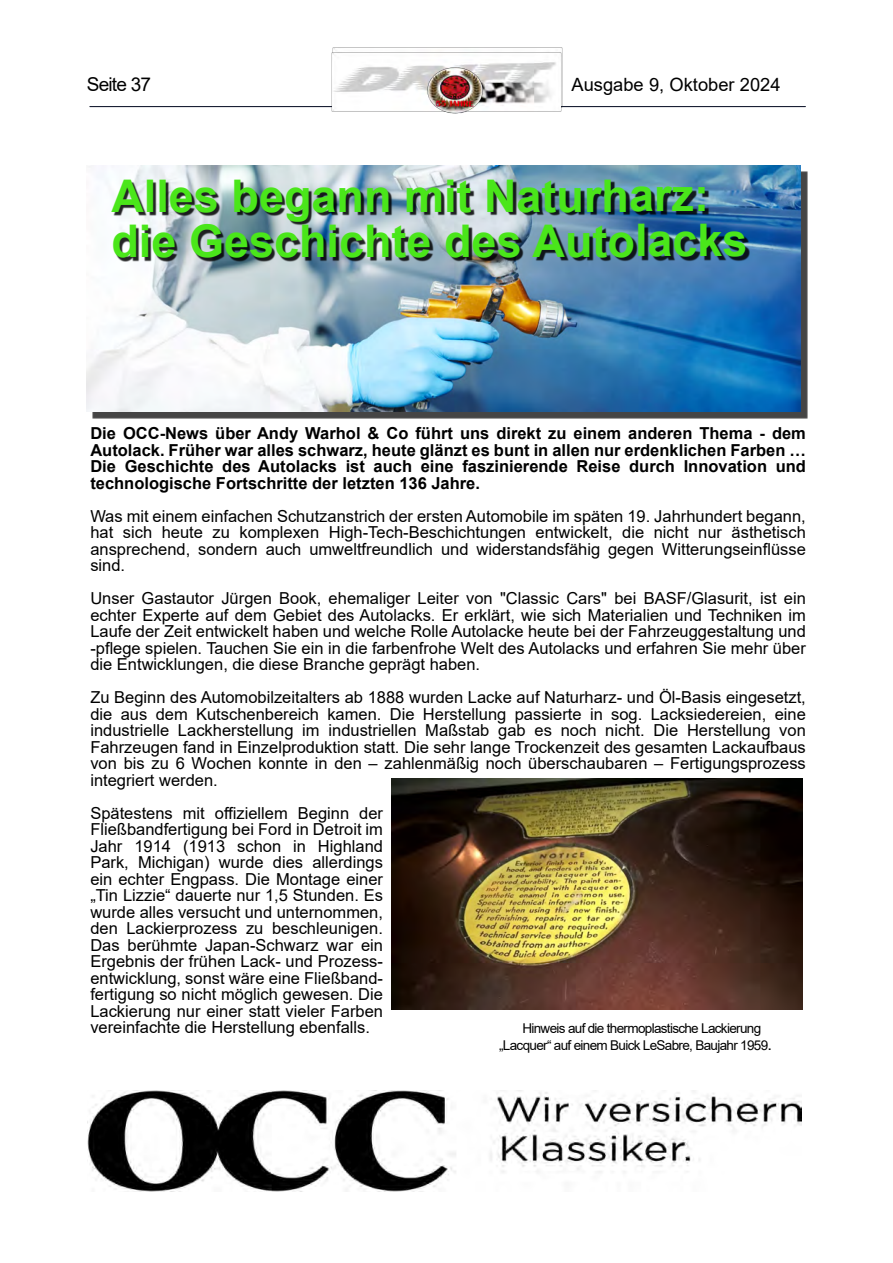
<style>
.page{position:relative;width:893px;height:1263px;background:#fff}
.page>*{position:absolute;margin:0;border:0;box-sizing:border-box;transform-origin:0 0}
.t1{font:700 45px/45px "Arial";color:#4ae61a}
.t2{font:19.05px "Arial";letter-spacing:-.045em;color:#000}
.t3{font:18.3px "Arial";color:#000}
.t4{font:16.5px/16.5px "Arial";color:#000;text-align:justify}
.t5{font:700 16.5px/16.5px "Arial";color:#000;text-align:justify}
.t6{font:13.5px/16.5px "Arial";letter-spacing:-.05em;color:#000}
.s1{font-size:16.5px}
</style>
<div class="page">
<img style="left:332px;top:48px;width:231px;height:58px">
<hr style="left:90px;top:106px;width:715px;height:1px;background:#00071d">
<img style="left:446px;top:112px;width:19px;height:2px">
<img style="left:331px;top:52px;width:231px;height:60px">
<img style="left:88px;top:1091px;width:714px;height:101px">
<img style="left:92px;top:171px;width:715px;height:248px">
<img style="left:86px;top:165px;width:714px;height:246px">
<img style="left:114px;top:182px;width:635px;height:80px">
<img style="left:392px;top:779px;width:411px;height:231px">
<p class="t2" style="left:87px;top:77px;width:66px">Seite 37</p>
<p class="t3" style="left:572px;top:78px;width:210px">Ausgabe 9, Oktober 2024</p>
<h1 class="t1" style="left:111px;top:178px;width:638px">Alles begann mit Naturharz: die Geschichte des Autolacks</h1>
<p class="t5" style="left:90px;top:427px;width:717px">Die OCC-News über Andy Warhol &amp; Co führt uns direkt zu einem anderen Thema - dem Autolack. Früher war alles schwarz, heute glänzt es bunt in allen nur erdenklichen Farben … Die Geschichte des Autolacks ist auch eine faszinierende Reise durch Innovation und technologische Fortschritte der letzten 136 Jahre.</p>
<p class="t4" style="left:90px;top:509px;width:717px">Was mit einem einfachen Schutzanstrich der ersten Automobile im späten 19. Jahrhundert begann, hat sich heute zu komplexen High-Tech-Beschichtungen entwickelt, die nicht nur ästhetisch ansprechend, sondern auch umweltfreundlich und widerstandsfähig gegen Witterungseinflüsse sind.</p>
<p class="t4" style="left:90px;top:592px;width:717px">Unser Gastautor Jürgen Book, ehemaliger Leiter von "Classic Cars" bei BASF/Glasurit, ist ein echter Experte auf dem Gebiet des Autolacks. Er erklärt, wie sich Materialien und Techniken im Laufe der Zeit entwickelt haben und welche Rolle Autolacke heute bei der Fahrzeuggestaltung und -pflege spielen. Tauchen Sie ein in die farbenfrohe Welt des Autolacks und erfahren Sie mehr über die Entwicklungen, die diese Branche geprägt haben.</p>
<p class="t4" style="left:90px;top:691px;width:717px">Zu Beginn des Automobilzeitalters ab 1888 wurden Lacke auf Naturharz- und Öl-Basis eingesetzt, die aus dem Kutschenbereich kamen. Die Herstellung passierte in sog. Lacksiedereien, eine industrielle Lackherstellung im industriellen Maßstab gab es noch nicht. Die Herstellung von Fahrzeugen fand in Einzelproduktion statt. Die sehr lange Trockenzeit des gesamten Lackaufbaus von bis zu 6 Wochen konnte in den – zahlenmäßig noch überschaubaren – Fertigungsprozess integriert werden.</p>
<p class="t4" style="left:90px;top:806px;width:294px">Spätestens mit offiziellem Beginn der Fließbandfertigung bei Ford in Detroit im Jahr 1914 (1913 schon in Highland Park, Michigan) wurde dies allerdings ein echter Engpass. Die Montage einer „Tin Lizzie“ dauerte nur 1,5 Stunden. Es wurde alles versucht und unternommen, den Lackierprozess zu beschleunigen.<br>Das berühmte Japan-Schwarz war ein Ergebnis der frühen Lack- und Prozess&shy;entwicklung, sonst wäre eine Fließband&shy;fertigung so nicht möglich gewesen. Die Lackierung nur einer statt vieler Farben vereinfachte die Herstellung ebenfalls.</p>
<p class="t6" style="left:499px;top:1022px;width:275px;text-indent:23px">Hinweis auf die thermoplastische Lackierung „Lacquer“ auf einem Buick LeSabre, Baujahr 1959<span class="s1">.</span></p>
</div>
